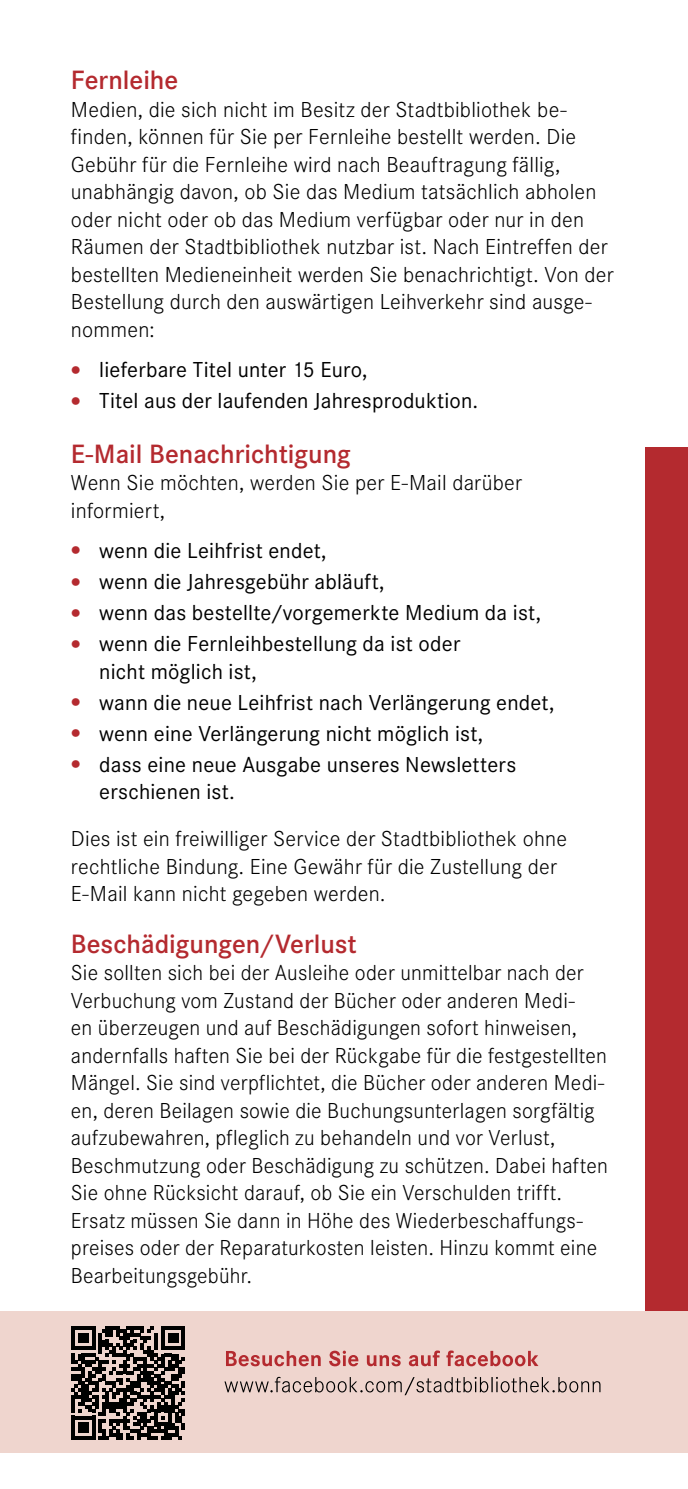
<style>
.page{position:relative;width:688px;height:1489px;background:#fff}
.page>*{position:absolute;margin:0;border:0;box-sizing:border-box;transform-origin:0 0}
.t1{font:600 27.5px "Corporate S";color:#b42a2f}
.t2{font:300 22.5px/27.5px "Corporate S";letter-spacing:.01em;color:#000}
.t3{font:22.5px/27.5px "Corporate S";letter-spacing:.01em;color:#000}
.s1{font-size:15px;color:#b42a2f}
</style>
<div class="page">
<div style="left:645px;top:446px;width:42px;height:1005px;background:#b42a2f"></div>
<div style="left:0;top:1311px;width:687px;height:142px;background:#efd5ce"></div>
<svg style="left:224px;top:1376px;width:376px;height:18px"></svg>
<svg style="left:226px;top:1350px;width:312px;height:16px"></svg>
<svg style="left:71px;top:1326px;width:114px;height:113px"></svg>
<p class="t1" style="left:71px;top:62px;width:109px">Fernleihe</p>
<p class="t2" style="left:71px;top:95px;width:544px">Medien, die sich nicht im Besitz der Stadtbibliothek be&shy;finden, können für Sie per Fernleihe bestellt werden. Die Gebühr für die Fernleihe wird nach Beauftragung fällig, unabhängig davon, ob Sie das Medium tatsächlich abholen oder nicht oder ob das Medium verfügbar oder nur in den Räumen der Stadtbibliothek nutzbar ist. Nach Eintreffen der bestellten Medieneinheit werden Sie benachrichtigt. Von der Bestellung durch den auswärtigen Leihverkehr sind ausge&shy;nommen:</p>
<p class="t3" style="left:71px;top:355px;width:298px"><span class="s1">●</span> lieferbare Titel unter 15 Euro,</p>
<p class="t3" style="left:71px;top:386px;width:409px"><span class="s1">●</span> Titel aus der laufenden Jahresproduktion.</p>
<p class="t1" style="left:71px;top:435px;width:281px">E-Mail Benachrichtigung</p>
<p class="t2" style="left:71px;top:468px;width:452px">Wenn Sie möchten, werden Sie per E-Mail darüber informiert,</p>
<p class="t3" style="left:71px;top:536px;width:257px"><span class="s1">●</span> wenn die Leihfrist endet,</p>
<p class="t3" style="left:71px;top:567px;width:315px"><span class="s1">●</span> wenn die Jahresgebühr abläuft,</p>
<p class="t3" style="left:71px;top:598px;width:471px"><span class="s1">●</span> wenn das bestellte/vorgemerkte Medium da ist,</p>
<p class="t3" style="left:99px;top:629px;width:362px;text-indent:-28px"><span class="s1">●</span> wenn die Fernleihbestellung da ist oder nicht möglich ist,</p>
<p class="t3" style="left:71px;top:687px;width:485px"><span class="s1">●</span> wann die neue Leihfrist nach Verlängerung endet,</p>
<p class="t3" style="left:71px;top:718px;width:414px"><span class="s1">●</span> wenn eine Verlängerung nicht möglich ist,</p>
<p class="t3" style="left:99px;top:749px;width:418px;text-indent:-28px"><span class="s1">●</span> dass eine neue Ausgabe unseres Newsletters erschienen ist.</p>
<p class="t2" style="left:71px;top:824px;width:497px">Dies ist ein freiwilliger Service der Stadtbibliothek ohne rechtliche Bindung. Eine Gewähr für die Zustellung der<br>E-Mail kann nicht gegeben werden.</p>
<p class="t1" style="left:71px;top:925px;width:287px">Beschädigungen/Verlust</p>
<p class="t2" style="left:71px;top:958px;width:538px">Sie sollten sich bei der Ausleihe oder unmittelbar nach der Verbuchung vom Zustand der Bücher oder anderen Medi-<br>en überzeugen und auf Beschädigungen sofort hinweisen, andernfalls haften Sie bei der Rückgabe für die festgestellten Mängel. Sie sind verpflichtet, die Bücher oder anderen Medi&shy;en, deren Beilagen sowie die Buchungsunterlagen sorgfältig aufzubewahren, pfleglich zu behandeln und vor Verlust, Beschmutzung oder Beschädigung zu schützen. Dabei haften Sie ohne Rücksicht darauf, ob Sie ein Verschulden trifft.<br>Ersatz müssen Sie dann in Höhe des Wiederbeschaffungs&shy;preises oder der Reparaturkosten leisten. Hinzu kommt eine Bearbeitungsgebühr.</p>
</div>
